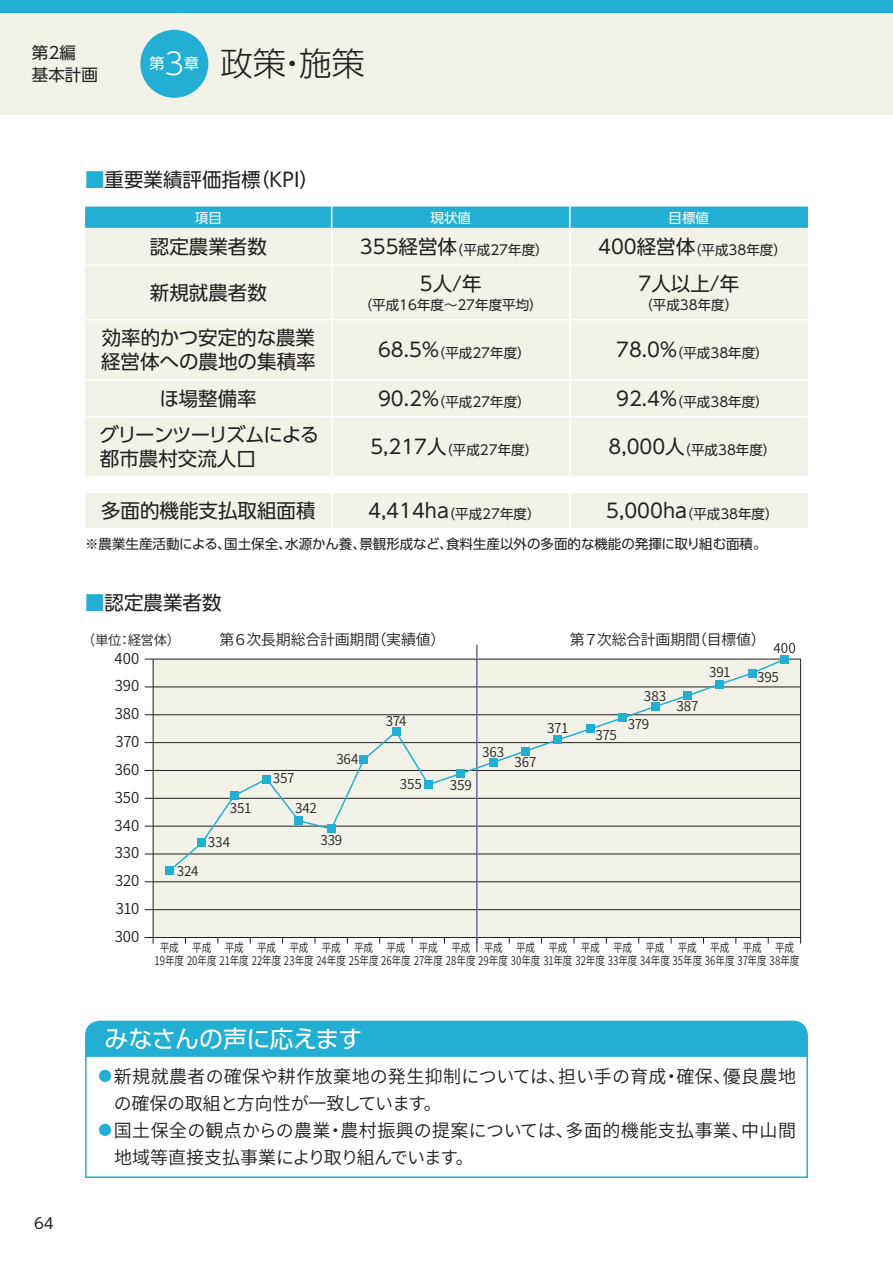
<style>
.page{position:relative;width:893px;height:1263px;background:#fff}
.page>*{position:absolute;margin:0;border:0;box-sizing:border-box;transform-origin:0 0}
.t1{font:300 33px "UD Shin Go Pro";color:#231f20}
.t2{font:24px "UD Shin Go Pro";letter-spacing:-.025em;color:#fff}
.t3{font:19.5px/24px "UD Shin Go Pro";color:#231f20}
.t4{font:19.5px/24px "UD Shin Go Pro";letter-spacing:-.035em;color:#231f20}
.t5{font:600 18px/27px "Noto Sans CJ Kjp";letter-spacing:.005em;color:#231f20}
.t6{font:16.5px/22.5px "UD Shin Go Pro";color:#231f20}
.t7{font:600 15px "Noto Sans CJ Kjp";letter-spacing:-.015em;color:#231f20}
.t8{font:15px "UD Shin Go Pro";color:#231f20}
.t9{font:13.5px "UD Shin Go Pro";color:#231f20}
.t10{font:600 13.5px "Noto Sans CJ Kjp";letter-spacing:-.015em;color:#231f20}
.t11{font:13.5px "UD Shin Go Pro";color:#fff}
.t12{font:600 12px/13.5px "Noto Sans CJ Kjp";letter-spacing:-.01em;color:#231f20;scale:.8 1}
.s1{font-size:30px;color:#fff}
.s2{color:#23afd4}
.s3{font-size:19.5px}
.s4{font-size:13.5px;color:#23afd4}
</style>
<div class="page">
<div style="left:0;top:0;width:893px;height:115px;background:#f2f2e9"></div>
<div style="left:0;top:0;width:893px;height:13px;background:#23afd4"></div>
<div style="left:140px;top:30px;width:68px;height:68px;background:#23afd4;border-radius:50%"></div>
<div style="left:85px;top:229px;width:723px;height:299px;background:#f2f2e9"></div>
<hr style="left:331px;top:229px;width:1px;height:35px;background:#fff">
<hr style="left:569px;top:229px;width:2px;height:35px;background:#fff">
<hr style="left:85px;top:264px;width:247px;height:2px;background:#fff">
<hr style="left:332px;top:264px;width:238px;height:2px;background:#fff">
<hr style="left:331px;top:266px;width:1px;height:53px;background:#fff">
<hr style="left:570px;top:264px;width:238px;height:2px;background:#fff">
<hr style="left:569px;top:266px;width:2px;height:53px;background:#fff">
<hr style="left:85px;top:319px;width:247px;height:1px;background:#fff">
<hr style="left:332px;top:319px;width:238px;height:1px;background:#fff">
<hr style="left:331px;top:320px;width:1px;height:59px;background:#fff">
<hr style="left:570px;top:319px;width:238px;height:1px;background:#fff">
<hr style="left:569px;top:320px;width:2px;height:59px;background:#fff">
<hr style="left:85px;top:379px;width:247px;height:2px;background:#fff">
<hr style="left:332px;top:379px;width:238px;height:2px;background:#fff">
<hr style="left:331px;top:381px;width:1px;height:35px;background:#fff">
<hr style="left:570px;top:379px;width:238px;height:2px;background:#fff">
<hr style="left:569px;top:381px;width:2px;height:35px;background:#fff">
<div style="left:85px;top:207px;width:723px;height:21px;background:#23afd4"></div>
<hr style="left:569px;top:207px;width:2px;height:21px;background:#fff">
<hr style="left:85px;top:416px;width:247px;height:1px;background:#fff">
<hr style="left:332px;top:416px;width:238px;height:1px;background:#fff">
<hr style="left:331px;top:417px;width:1px;height:59px;background:#fff">
<hr style="left:570px;top:416px;width:238px;height:1px;background:#fff">
<hr style="left:569px;top:417px;width:2px;height:59px;background:#fff">
<hr style="left:85px;top:476px;width:247px;height:2px;background:#fff">
<hr style="left:332px;top:476px;width:238px;height:2px;background:#fff">
<hr style="left:570px;top:476px;width:238px;height:2px;background:#fff">
<hr style="left:85px;top:491px;width:247px;height:2px;background:#fff">
<hr style="left:332px;top:491px;width:238px;height:2px;background:#fff">
<hr style="left:331px;top:493px;width:1px;height:35px;background:#fff">
<hr style="left:570px;top:491px;width:238px;height:2px;background:#fff">
<hr style="left:569px;top:493px;width:2px;height:35px;background:#fff">
<div style="left:85px;top:1021px;width:723px;height:34px;background:#23afd4"></div>
<div style="left:85px;top:1055px;width:723px;height:123px;border:2px solid #23afd4"></div>
<div style="left:153px;top:659px;width:648px;height:278px;background:#f2f2e9"></div>
<hr style="left:145px;top:937px;width:656px;height:1px;background:#231f20">
<hr style="left:145px;top:909px;width:656px;height:1px;background:#231f20">
<hr style="left:145px;top:881px;width:656px;height:1px;background:#231f20">
<hr style="left:145px;top:854px;width:656px;height:1px;background:#231f20">
<hr style="left:145px;top:826px;width:656px;height:1px;background:#231f20">
<hr style="left:145px;top:798px;width:656px;height:1px;background:#231f20">
<hr style="left:145px;top:770px;width:656px;height:1px;background:#231f20">
<hr style="left:145px;top:742px;width:656px;height:1px;background:#231f20">
<hr style="left:145px;top:714px;width:656px;height:1px;background:#231f20">
<hr style="left:145px;top:687px;width:656px;height:1px;background:#231f20">
<hr style="left:145px;top:659px;width:656px;height:1px;background:#231f20">
<hr style="left:153px;top:659px;width:1px;height:285px;background:#231f20">
<hr style="left:800px;top:659px;width:1px;height:285px;background:#231f20">
<hr style="left:476px;top:645px;width:2px;height:307px;background:#616c9a">
<div style="left:165px;top:866px;width:9px;height:9px;background:#23afd4"></div>
<div style="left:780px;top:655px;width:9px;height:9px;background:#23afd4"></div>
<svg style="left:167px;top:657px;width:619px;height:216px"></svg>
<p class="t6" style="left:32px;top:41px;width:67px">第２編<br>基本計画</p>
<h1 class="t1" style="left:149px;top:37px;width:217px"><sup>第</sup><span class="s1">3</span><sup>章</sup> 政策・施策</h1>
<h3 class="t3" style="left:85px;top:167px;width:236px"><span class="s2">■</span>重要業績評価指標（KPI）</h3>
<p class="t11" style="left:195px;top:207px;width:28px">項目</p>
<p class="t11" style="left:430px;top:207px;width:42px">現状値</p>
<p class="t11" style="left:669px;top:207px;width:42px">目標値</p>
<h3 class="t3" style="left:150px;top:234px;width:118px">認定農業者数</h3>
<p class="t9" style="left:360px;top:239px;width:190px"><span class="s3">355経営体</span>（平成27年度）</p>
<p class="t9" style="left:598px;top:239px;width:190px"><span class="s3">400経営体</span>（平成38年度）</p>
<h3 class="t3" style="left:150px;top:280px;width:119px">新規就農者数</h3>
<h3 class="t3" style="left:420px;top:271px;width:63px">5人/年</h3>
<p class="t9" style="left:359px;top:293px;width:185px">（平成16年度～27年度平均）</p>
<h3 class="t3" style="left:639px;top:271px;width:102px">7人以上/年</h3>
<p class="t9" style="left:639px;top:293px;width:100px">（平成38年度）</p>
<h3 class="t3" style="left:101px;top:325px;width:216px">効率的かつ安定的な農業経営体への農地の集積率</h3>
<p class="t9" style="left:378px;top:342px;width:154px"><span class="s3">68.5％</span>（平成27年度）</p>
<p class="t9" style="left:616px;top:342px;width:154px"><span class="s3">78.0％</span>（平成38年度）</p>
<h3 class="t3" style="left:160px;top:386px;width:99px">ほ場整備率</h3>
<p class="t9" style="left:378px;top:390px;width:154px"><span class="s3">90.2％</span>（平成27年度）</p>
<p class="t9" style="left:616px;top:390px;width:154px"><span class="s3">92.4％</span>（平成38年度）</p>
<h3 class="t4" style="left:100px;top:422px;width:221px">グリーンツーリズムによる都市農村交流人口</h3>
<p class="t9" style="left:370px;top:439px;width:169px"><span class="s3">5,217人</span>（平成27年度）</p>
<p class="t9" style="left:609px;top:439px;width:169px"><span class="s3">8,000人</span>（平成38年度）</p>
<h3 class="t3" style="left:101px;top:498px;width:216px">多面的機能支払取組面積</h3>
<p class="t9" style="left:368px;top:502px;width:174px"><span class="s3">4,414ha</span>（平成27年度）</p>
<p class="t9" style="left:606px;top:502px;width:174px"><span class="s3">5,000ha</span>（平成38年度）</p>
<p class="t9" style="left:85px;top:533px;width:683px">※農業生産活動による、国土保全、水源かん養、景観形成など、食料生産以外の多面的な機能の発揮に取り組む面積。</p>
<h3 class="t3" style="left:85px;top:590px;width:138px"><span class="s2">■</span>認定農業者数</h3>
<p class="t7" style="left:220px;top:631px;width:227px">第６次長期総合計画期間（実績値）</p>
<p class="t7" style="left:570px;top:631px;width:197px">第７次総合計画期間（目標値）</p>
<p class="t10" style="left:82px;top:632px;width:100px">（単位：経営体）</p>
<p class="t7" style="left:115px;top:650px;width:26px">400</p>
<p class="t10" style="left:773px;top:640px;width:24px">400</p>
<p class="t7" style="left:115px;top:677px;width:26px">390</p>
<p class="t7" style="left:115px;top:705px;width:26px">380</p>
<p class="t7" style="left:116px;top:733px;width:25px">370</p>
<p class="t7" style="left:115px;top:761px;width:26px">360</p>
<p class="t7" style="left:115px;top:789px;width:26px">350</p>
<p class="t7" style="left:114px;top:817px;width:26px">340</p>
<p class="t7" style="left:115px;top:844px;width:26px">330</p>
<p class="t7" style="left:115px;top:872px;width:25px">320</p>
<p class="t7" style="left:116px;top:900px;width:25px">310</p>
<p class="t7" style="left:115px;top:928px;width:26px">300</p>
<p class="t10" style="left:177px;top:863px;width:23px">324</p>
<p class="t10" style="left:230px;top:800px;width:23px">351</p>
<p class="t10" style="left:208px;top:835px;width:24px">334</p>
<p class="t10" style="left:273px;top:771px;width:23px">357</p>
<p class="t10" style="left:295px;top:800px;width:23px">342</p>
<p class="t10" style="left:336px;top:752px;width:24px">364</p>
<p class="t10" style="left:320px;top:832px;width:23px">339</p>
<p class="t10" style="left:386px;top:713px;width:22px">374</p>
<p class="t10" style="left:400px;top:776px;width:24px">355</p>
<p class="t10" style="left:450px;top:778px;width:23px">359</p>
<p class="t10" style="left:482px;top:744px;width:24px">363</p>
<p class="t10" style="left:515px;top:754px;width:24px">367</p>
<p class="t10" style="left:547px;top:721px;width:23px">371</p>
<p class="t10" style="left:595px;top:727px;width:23px">375</p>
<p class="t10" style="left:644px;top:689px;width:24px">383</p>
<p class="t10" style="left:628px;top:716px;width:23px">379</p>
<p class="t10" style="left:676px;top:699px;width:23px">387</p>
<p class="t10" style="left:709px;top:665px;width:23px">391</p>
<p class="t10" style="left:757px;top:669px;width:23px">395</p>
<p class="t12" style="left:155px;top:941px;width:808px;text-indent:5px">平成<br>19年度 20年度 21年度 22年度 23年度 24年度 25年度 26年度 27年度 28年度 29年度 30年度 31年度 32年度 33年度 34年度 35年度 36年度 37年度 38年度</p>
<p class="t12" style="left:192px;top:941px;width:25px">平成</p>
<p class="t12" style="left:225px;top:941px;width:25px">平成</p>
<p class="t12" style="left:257px;top:941px;width:25px">平成</p>
<p class="t12" style="left:289px;top:941px;width:25px">平成</p>
<p class="t12" style="left:322px;top:941px;width:25px">平成</p>
<p class="t12" style="left:354px;top:941px;width:25px">平成</p>
<p class="t12" style="left:387px;top:941px;width:25px">平成</p>
<p class="t12" style="left:419px;top:941px;width:25px">平成</p>
<p class="t12" style="left:451px;top:941px;width:25px">平成</p>
<p class="t12" style="left:484px;top:941px;width:25px">平成</p>
<p class="t12" style="left:516px;top:941px;width:25px">平成</p>
<p class="t12" style="left:548px;top:941px;width:25px">平成</p>
<p class="t12" style="left:581px;top:941px;width:25px">平成</p>
<p class="t12" style="left:613px;top:941px;width:25px">平成</p>
<p class="t12" style="left:646px;top:941px;width:25px">平成</p>
<p class="t12" style="left:678px;top:941px;width:25px">平成</p>
<p class="t12" style="left:710px;top:941px;width:25px">平成</p>
<p class="t12" style="left:743px;top:941px;width:25px">平成</p>
<p class="t12" style="left:775px;top:941px;width:25px">平成</p>
<p class="t8" style="left:34px;top:1211px;width:21px">64</p>
<h2 class="t2" style="left:105px;top:1019px;width:259px">みなさんの声に応えます</h2>
<h3 class="t5" style="left:114px;top:1063px;width:684px;text-indent:-15px"><span class="s4">●</span>新規就農者の確保や耕作放棄地の発生抑制については、担い手の育成・確保、優良農地の確保の取組と方向性が一致しています。</h3>
<h3 class="t5" style="left:114px;top:1117px;width:683px;text-indent:-16px"><span class="s4">●</span>国土保全の観点からの農業・農村振興の提案については、多面的機能支払事業、中山間地域等直接支払事業により取り組んでいます。</h3>
</div>
